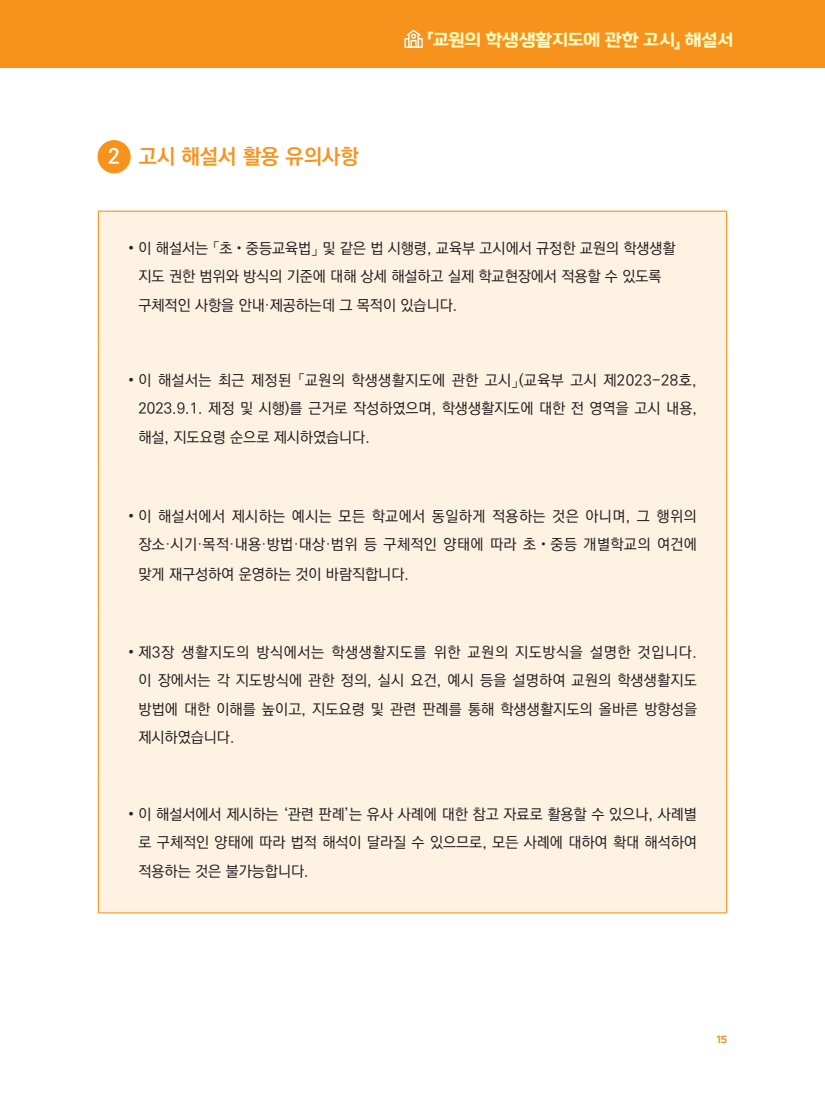
<style>
.page{position:relative;width:825px;height:1119px;background:#fff}
.page>*{position:absolute;margin:0;border:0;box-sizing:border-box;transform-origin:0 0}
.t1{font:21px "Ko Pub World Dotum PB";color:#f7931d}
.t2{font:21px "Ko Pub World Dotum PB";color:#fff}
.t3{font:18px "KOFIH Dr LEEJWOTF B";letter-spacing:-.025em;color:#fffac0}
.t4{font:15px/28.5px "Ko Pub World Dotum PM";color:#231f20;text-align:justify}
.t5{font:15px/28.5px "Ko Pub World Dotum PM";letter-spacing:.025em;color:#231f20;text-align:right}
.t6{font:10.5px "KOFIH Dr LEEJWOTF B";color:#f7931d}
</style>
<div class="page">
<div style="left:0;top:0;width:825px;height:67px;background:#f7931d"></div>
<svg style="left:404px;top:30px;width:19px;height:18px"></svg>
<div style="left:98px;top:141px;width:32px;height:32px;background:#f7931d;border-radius:50%"></div>
<div style="left:98px;top:140px;width:32px;height:33px;border:1px solid #f7931d;border-radius:50%"></div>
<div style="left:99px;top:212px;width:627px;height:700px;background:#fef2e3"></div>
<hr style="left:98px;top:210px;width:629px;height:2px;background:#f7931d">
<hr style="left:98px;top:212px;width:1px;height:131px;background:#f7931d">
<hr style="left:726px;top:212px;width:1px;height:131px;background:#f7931d">
<hr style="left:98px;top:343px;width:1px;height:136px;background:#f7931d">
<hr style="left:726px;top:343px;width:1px;height:136px;background:#f7931d">
<hr style="left:98px;top:479px;width:1px;height:136px;background:#f7931d">
<hr style="left:726px;top:479px;width:1px;height:136px;background:#f7931d">
<hr style="left:98px;top:615px;width:1px;height:161px;background:#f7931d">
<hr style="left:726px;top:615px;width:1px;height:161px;background:#f7931d">
<hr style="left:98px;top:776px;width:1px;height:136px;background:#f7931d">
<hr style="left:726px;top:776px;width:1px;height:136px;background:#f7931d">
<hr style="left:98px;top:912px;width:629px;height:1px;background:#f7931d">
<p class="t2" style="left:108px;top:141px;width:13px">2</p>
<p class="t1" style="left:139px;top:141px;width:221px">고시 해설서 활용 유의사항</p>
<p class="t3" style="left:427px;top:27px;width:308px">「교원의 학생생활지도에 관한 고시」 해설서</p>
<p class="t4" style="left:138px;top:234px;width:539px;text-align:left;text-indent:-10px">• 이 해설서는 「초・중등교육법」 및 같은 법 시행령, 교육부 고시에서 규정한 교원의 학생생활 지도 권한 범위와 방식의 기준에 대해 상세 해설하고 실제 학교현장에서 적용할 수 있도록 구체적인 사항을 안내·제공하는데 그 목적이 있습니다.</p>
<p class="t4" style="left:138px;top:366px;width:560px;text-indent:-10px">• 이 해설서는 최근 제정된 「교원의 학생생활지도에 관한 고시」(교육부 고시 제2023-28호, 2023.9.1. 제정 및 시행)를 근거로 작성하였으며, 학생생활지도에 대한 전 영역을 고시 내용, 해설, 지도요령 순으로 제시하였습니다.</p>
<p class="t5" style="left:128px;top:502px;width:570px">• 이 해설서에서 제시하는 예시는 모든 학교에서 동일하게 적용하는 것은 아니며, 그 행위의 장소·시기·목적·내용·방법·대상·범위 등 구체적인 양태에 따라 초・중등 개별학교의 여건에</p>
<p class="t4" style="left:138px;top:561px;width:272px">맞게 재구성하여 운영하는 것이 바람직합니다.</p>
<p class="t4" style="left:138px;top:638px;width:560px;text-indent:-10px">• 제3장 생활지도의 방식에서는 학생생활지도를 위한 교원의 지도방식을 설명한 것입니다. 이 장에서는 각 지도방식에 관한 정의, 실시 요건, 예시 등을 설명하여 교원의 학생생활지도 방법에 대한 이해를 높이고, 지도요령 및 관련 판례를 통해 학생생활지도의 올바른 방향성을 제시하였습니다.</p>
<p class="t4" style="left:138px;top:800px;width:560px;text-indent:-10px">• 이 해설서에서 제시하는 ‘관련 판례’는 유사 사례에 대한 참고 자료로 활용할 수 있으나, 사례별 로 구체적인 양태에 따라 법적 해석이 달라질 수 있으므로, 모든 사례에 대하여 확대 해석하여 적용하는 것은 불가능합니다.</p>
<p class="t6" style="left:717px;top:1031px;width:12px">15</p>
</div>
